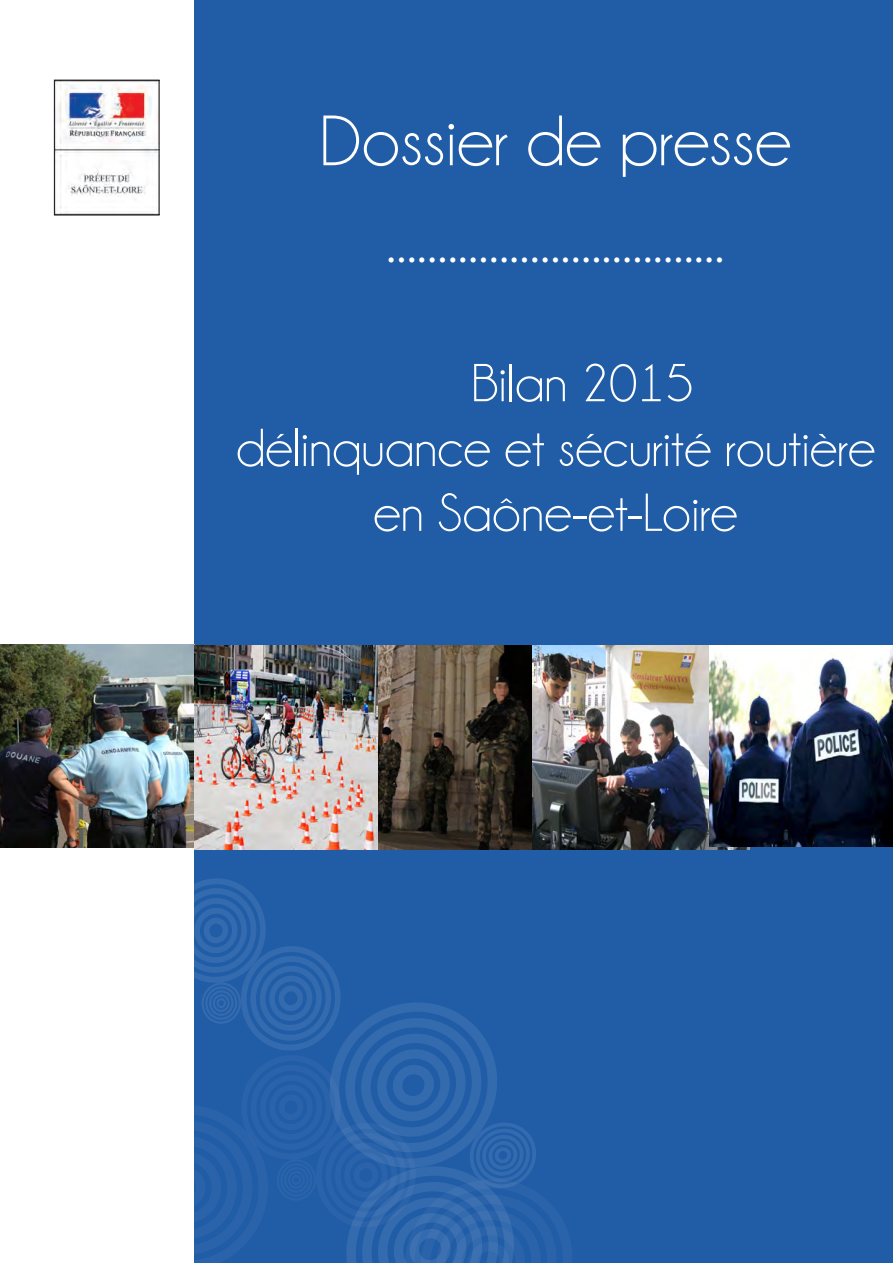
<style>
.page{position:relative;width:893px;height:1263px;background:#fff}
.page>*{position:absolute;margin:0;border:0;box-sizing:border-box;transform-origin:0 0}
.t1{font:72px "Champagne&Limousines";color:#fff}
.t2{font:54px "Champagne&Limousines";color:#fff}
.t3{font:45px "Minion Pro";color:#fff}
</style>
<div class="page">
<div style="left:195px;top:0;width:698px;height:1263px;background:#215da7"></div>
<img style="left:56px;top:82px;width:101px;height:130px">
<div style="left:54px;top:80px;width:105px;height:135px;border:1px solid #231f20"></div>
<svg style="left:194px;top:848px;width:389px;height:415px"></svg>
<img style="left:376px;top:645px;width:157px;height:204px">
<img style="left:0;top:644px;width:195px;height:204px">
<img style="left:533px;top:645px;width:216px;height:204px">
<img style="left:195px;top:646px;width:183px;height:203px">
<img style="left:710px;top:646px;width:183px;height:200px">
<p class="t1" style="left:319px;top:105px;width:473px">Dossier de presse</p>
<p class="t3" style="left:386px;top:218px;width:340px">.................................</p>
<p class="t2" style="left:471px;top:356px;width:224px">Bilan 2015</p>
<p class="t2" style="left:236px;top:421px;width:641px">délinquance et sécurité routière</p>
<p class="t2" style="left:373px;top:485px;width:366px">en Saône-et-Loire</p>
</div>
